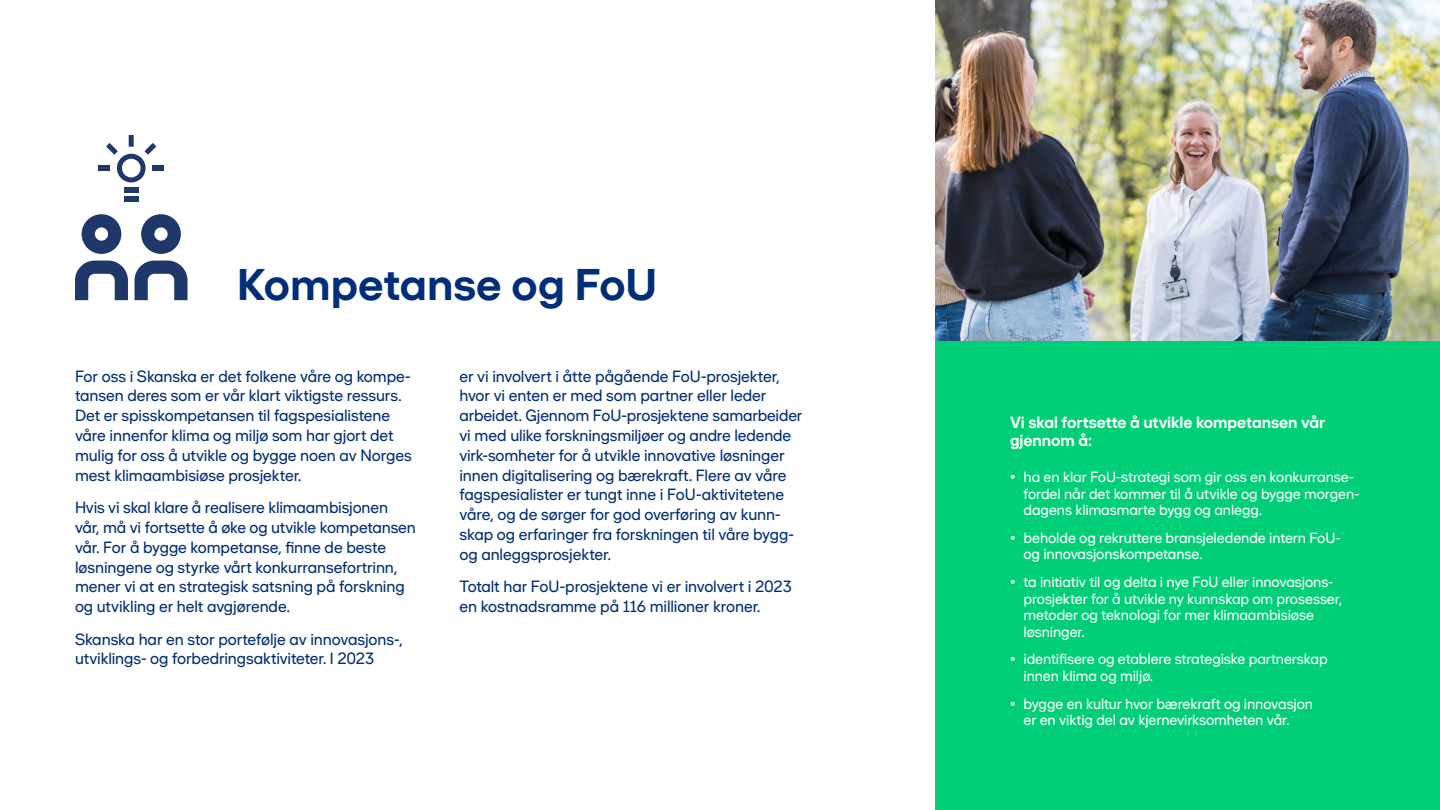
<style>
.page{position:relative;width:1440px;height:810px;background:#fff}
.page>*{position:absolute;margin:0;border:0;box-sizing:border-box;transform-origin:0 0}
.t1{font:700 45px "Shape Sans";color:#002e78}
.t2{font:16.5px/19.8px "Shape Sans";letter-spacing:-.01em;color:#002e78}
.t3{font:700 16.5px/18px "Shape Sans";letter-spacing:-.005em;color:#fff}
.t4{font:15px/16.5px "Shape Sans";letter-spacing:-.005em;color:#fff}
</style>
<div class="page">
<div style="left:935px;top:340px;width:505px;height:470px;background:#00cf77"></div>
<img style="left:935px;top:0;width:505px;height:340px">
<svg style="left:135px;top:261px;width:52px;height:39px"></svg>
<svg style="left:141px;top:214px;width:40px;height:40px"></svg>
<svg style="left:82px;top:214px;width:39px;height:40px"></svg>
<svg style="left:75px;top:261px;width:53px;height:39px"></svg>
<div style="left:124px;top:188px;width:15px;height:5px;background:#203769"></div>
<div style="left:124px;top:196px;width:15px;height:5px;background:#203769"></div>
<div style="left:98px;top:166px;width:12px;height:5px;background:#203769"></div>
<div style="left:153px;top:166px;width:11px;height:5px;background:#203769"></div>
<div style="left:129px;top:135px;width:5px;height:12px;background:#203769"></div>
<svg style="left:106px;top:143px;width:50px;height:39px"></svg>
<h1 class="t1" style="left:237px;top:258px;width:421px">Kompetanse og FoU</h1>
<p class="t2" style="left:75px;top:366px;width:338px">For oss i Skanska er det folkene våre og kompe&shy;tansen deres som er vår klart viktigste ressurs.<br>Det er spisskompetansen til fagspesialistene våre innenfor klima og miljø som har gjort det mulig for oss å utvikle og bygge noen av Norges mest klimaambisiøse prosjekter.</p>
<p class="t2" style="left:75px;top:497px;width:342px">Hvis vi skal klare å realisere klimaambisjonen vår, må vi fortsette å øke og utvikle kompetansen vår. For å bygge kompetanse, finne de beste løsningene og styrke vårt konkurransefortrinn, mener vi at en strategisk satsning på forskning og utvikling er helt avgjørende.</p>
<p class="t2" style="left:75px;top:629px;width:329px">Skanska har en stor portefølje av innovasjons-, utviklings- og forbedringsaktiviteter. I 2023</p>
<p class="t2" style="left:459px;top:366px;width:344px">er vi involvert i åtte pågående FoU-prosjekter, hvor vi enten er med som partner eller leder arbeidet. Gjennom FoU-prosjektene samarbeider vi med ulike forskningsmiljøer og andre ledende virk-somheter for å utvikle innovative løsninger innen digitalisering og bærekraft. Flere av våre fagspesialister er tungt inne i FoU-aktivitetene våre, og de sørger for god overføring av kunn&shy;skap og erfaringer fra forskningen til våre bygg&shy;og anleggsprosjekter.</p>
<p class="t2" style="left:459px;top:576px;width:334px">Totalt har FoU-prosjektene vi er involvert i 2023 en kostnadsramme på 116 millioner kroner.</p>
<p class="t3" style="left:1010px;top:413px;width:317px">Vi skal fortsette å utvikle kompetansen vår gjennom å:</p>
<p class="t4" style="left:1024px;top:468px;width:337px;text-indent:-14px">• ha en klar FoU-strategi som gir oss en konkurranse&shy;fordel når det kommer til å utvikle og bygge morgen&shy;dagens klimasmarte bygg og anlegg.</p>
<p class="t4" style="left:1024px;top:529px;width:319px;text-indent:-14px">• beholde og rekruttere bransjeledende intern FoU&shy;og innovasjonskompetanse.</p>
<p class="t4" style="left:1024px;top:573px;width:320px;text-indent:-14px">• ta initiativ til og delta i nye FoU eller innovasjons&shy;prosjekter for å utvikle ny kunnskap om prosesser, metoder og teknologi for mer klimaambisiøse løsninger.</p>
<p class="t4" style="left:1024px;top:651px;width:306px;text-indent:-14px">• identifisere og etablere strategiske partnerskap innen klima og miljø.</p>
<p class="t4" style="left:1024px;top:695px;width:291px;text-indent:-14px">• bygge en kultur hvor bærekraft og innovasjon er en viktig del av kjernevirksomheten vår.</p>
</div>
